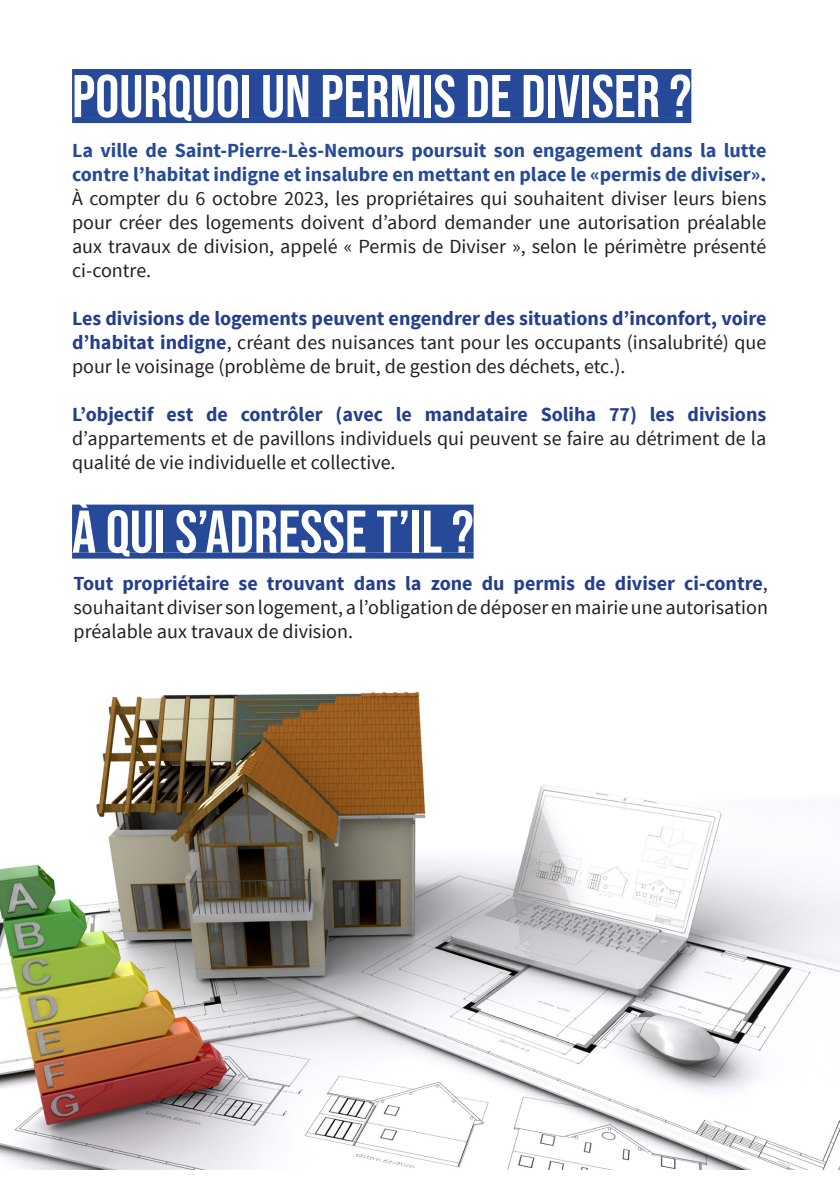
<style>
.page{position:relative;width:840px;height:1191px;background:#fff}
.page>*{position:absolute;margin:0;border:0;box-sizing:border-box;transform-origin:0 0}
.t1{font:60px "Bebas Neue";color:#fff}
.t2{font:20px/24px "Source Sans Pro";color:#231f20;text-align:justify}
.t3{font:700 20px/24px "Source Sans Pro";color:#264a99}
.s1{font-weight:700;color:#253f8e}
</style>
<div class="page">
<hr style="left:839px;top:0;width:1px;height:1191px;background:#1e478c">
<div style="left:72px;top:69px;width:619px;height:48px;background:#264a99"></div>
<div style="left:72px;top:117px;width:619px;height:6px;background:#264a99"></div>
<div style="left:72px;top:504px;width:401px;height:48px;background:#264a99"></div>
<div style="left:72px;top:552px;width:401px;height:6px;background:#264a99"></div>
<img style="left:0;top:691px;width:839px;height:478px">
<p class="t1" style="left:72px;top:62px;width:620px">POURQUOI UN PERMIS DE DIVISER ?</p>
<p class="t3" style="left:72px;top:139px;width:695px">La ville de Saint-Pierre-Lès-Nemours poursuit son engagement dans la lutte contre l’habitat indigne et insalubre en mettant en place le «permis de diviser».</p>
<p class="t2" style="left:72px;top:186px;width:695px">À compter du 6 octobre 2023, les propriétaires qui souhaitent diviser leurs biens pour créer des logements doivent d’abord demander une autorisation préalable aux travaux de division, appelé « Permis de Diviser », selon le périmètre présenté ci-contre.</p>
<p class="t2" style="left:72px;top:306px;width:695px"><span class="s1">Les divisions de logements peuvent engendrer des situations d’inconfort, voire d’habitat indigne</span>, créant des nuisances tant pour les occupants (insalubrité) que pour le voisinage (problème de bruit, de gestion des déchets, etc.).</p>
<p class="t2" style="left:72px;top:402px;width:695px"><span class="s1">L’objectif est de contrôler (avec le mandataire Soliha 77) les divisions </span>d’appartements et de pavillons individuels qui peuvent se faire au détriment de la qualité de vie individuelle et collective.</p>
<p class="t1" style="left:72px;top:498px;width:403px">À QUI S’ADRESSE T’IL ?</p>
<p class="t2" style="left:74px;top:571px;width:695px"><span class="s1">Tout propriétaire se trouvant dans la zone du permis de diviser ci-contre</span>, souhaitant diviser son logement, a l’obligation de déposer en mairie une autorisation préalable aux travaux de division.</p>
</div>
